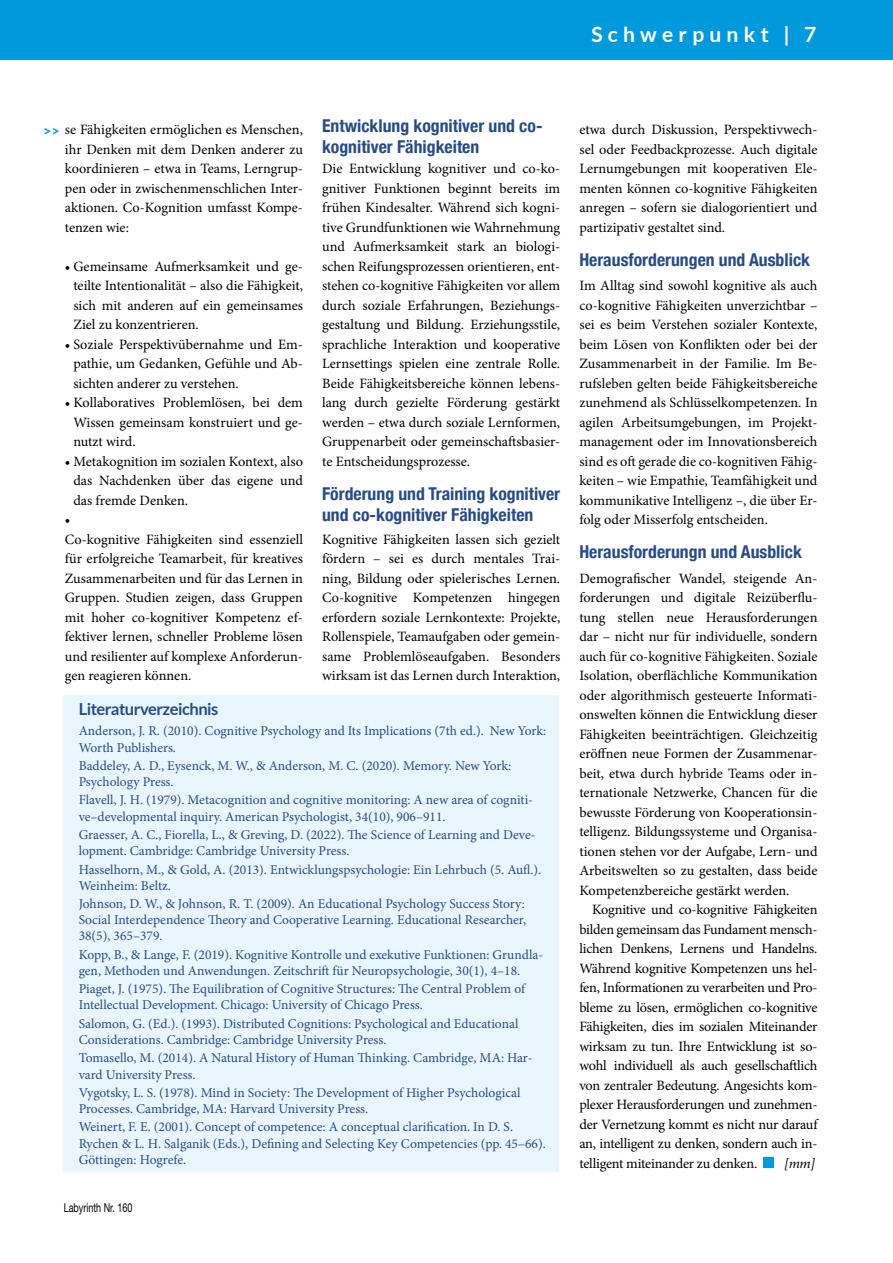
<style>
.page{position:relative;width:893px;height:1263px;background:#fff}
.page>*{position:absolute;margin:0;border:0;box-sizing:border-box;transform-origin:0 0}
.t1{font:700 21px "Lato";letter-spacing:.25em;color:#fff}
.t2{font:700 condensed 17.7px/21px "Helvetica Neue";color:#284b87}
.t3{font:700 16.5px "Lato";letter-spacing:-.03em;color:#284b87}
.t4{font:14.25px/19.5px "Minion Pro";color:#000;text-align:justify}
.t5{font:italic 14.25px "Minion Pro";color:#000}
.t6{font:700 14.25px "Lato";color:#009adc}
.t7{font:13.5px/16.2px "Minion Pro";color:#284b87}
.t8{font:12.3px "Helvetica Neue LT Pro";color:#000;scale:.73 1}
</style>
<div class="page">
<div style="left:0;top:0;width:893px;height:60px;background:#009adc"></div>
<div style="left:64px;top:695px;width:495px;height:477px;background:#eaf6fd"></div>
<div style="left:763px;top:1157px;width:11px;height:11px;background:#009adc"></div>
<h1 class="t1" style="left:591px;top:23px;width:226px">Schwerpunkt | 7</h1>
<p class="t4" style="left:65px;top:120px;width:240px">se Fähigkeiten ermöglichen es Menschen, ihr Denken mit dem Denken anderer zu koordinieren – etwa in Teams, Lerngrup&shy;pen oder in zwischenmenschlichen Inter&shy;aktionen. Co-Kognition umfasst Kompe&shy;tenzen wie:</p>
<p class="t4" style="left:73px;top:257px;width:231px;text-indent:-9px">• Gemeinsame Aufmerksamkeit und ge&shy;teilte Intentionalität – also die Fähigkeit, sich mit anderen auf ein gemeinsames Ziel zu konzentrieren.</p>
<p class="t4" style="left:73px;top:335px;width:231px;text-indent:-9px">• Soziale Perspektivübernahme und Em&shy;pathie, um Gedanken, Gefühle und Ab&shy;sichten anderer zu verstehen.</p>
<p class="t4" style="left:73px;top:393px;width:231px;text-indent:-9px">• Kollaboratives Problemlösen, bei dem Wissen gemeinsam konstruiert und ge&shy;nutzt wird.</p>
<p class="t4" style="left:65px;top:451px;width:240px">• Metakognition im sozialen Kontext, also</p>
<p class="t4" style="left:73px;top:471px;width:231px">das Nachdenken über das eigene und</p>
<p class="t4" style="left:73px;top:490px;width:116px">das fremde Denken.</p>
<p class="t4" style="left:65px;top:510px;width:7px">•</p>
<p class="t4" style="left:65px;top:529px;width:240px">Co-kognitive Fähigkeiten sind essenziell</p>
<p class="t4" style="left:65px;top:549px;width:240px">für erfolgreiche Teamarbeit, für kreatives</p>
<p class="t4" style="left:65px;top:568px;width:240px">Zusammenarbeiten und für das Lernen in</p>
<p class="t4" style="left:65px;top:588px;width:240px">Gruppen. Studien zeigen, dass Gruppen</p>
<p class="t4" style="left:65px;top:607px;width:240px">mit hoher co-kognitiver Kompetenz ef-</p>
<p class="t4" style="left:65px;top:627px;width:240px">fektiver lernen, schneller Probleme lösen</p>
<p class="t4" style="left:65px;top:646px;width:240px">und resilienter auf komplexe Anforderun-</p>
<p class="t4" style="left:65px;top:666px;width:128px">gen reagieren können.</p>
<p class="t6" style="left:43px;top:122px;width:18px">&gt;&gt;</p>
<p class="t2" style="left:322px;top:114px;width:222px">Entwicklung kognitiver und co&shy;kognitiver Fähigkeiten</p>
<p class="t4" style="left:322px;top:159px;width:240px">Die Entwicklung kognitiver und co-ko&shy;gnitiver Funktionen beginnt bereits im frühen Kindesalter. Während sich kogni&shy;tive Grundfunktionen wie Wahrnehmung und Aufmerksamkeit stark an biologi&shy;schen Reifungsprozessen orientieren, ent&shy;stehen co-kognitive Fähigkeiten vor allem durch soziale Erfahrungen, Beziehungs&shy;gestaltung und Bildung. Erziehungsstile, sprachliche Interaktion und kooperative Lernsettings spielen eine zentrale Rolle.<br>Beide Fähigkeitsbereiche können lebens&shy;lang durch gezielte Förderung gestärkt werden – etwa durch soziale Lernformen, Gruppenarbeit oder gemeinschaftsbasier&shy;te Entscheidungsprozesse.</p>
<p class="t2" style="left:322px;top:482px;width:240px">Förderung und Training kognitiver und co-kognitiver Fähigkeiten</p>
<p class="t4" style="left:322px;top:530px;width:240px">Kognitive Fähigkeiten lassen sich gezielt fördern – sei es durch mentales Trai&shy;ning, Bildung oder spielerisches Lernen.<br>Co-kognitive Kompetenzen hingegen erfordern soziale Lernkontexte: Projekte, Rollenspiele, Teamaufgaben oder gemein&shy;same Problemlöseaufgaben. Besonders wirksam ist das Lernen durch Interaktion,</p>
<p class="t3" style="left:79px;top:699px;width:141px">Literaturverzeichnis</p>
<p class="t7" style="left:79px;top:723px;width:469px">Anderson, J. R. (2010). Cognitive Psychology and Its Implications (7th ed.). New York:<br>Worth Publishers.</p>
<p class="t7" style="left:79px;top:757px;width:434px">Baddeley, A. D., Eysenck, M. W., &amp; Anderson, M. C. (2020). Memory. New York:<br>Psychology Press.</p>
<p class="t7" style="left:79px;top:792px;width:456px">Flavell, J. H. (1979). Metacognition and cognitive monitoring: A new area of cogniti&shy;ve–developmental inquiry. American Psychologist, 34(10), 906–911.</p>
<p class="t7" style="left:79px;top:827px;width:458px">Graesser, A. C., Fiorella, L., &amp; Greving, D. (2022). The Science of Learning and Deve&shy;lopment. Cambridge: Cambridge University Press.</p>
<p class="t7" style="left:79px;top:861px;width:464px">Hasselhorn, M., &amp; Gold, A. (2013). Entwicklungspsychologie: Ein Lehrbuch (5. Aufl.).<br>Weinheim: Beltz.</p>
<p class="t7" style="left:79px;top:896px;width:449px;text-align:justify">Johnson, D. W., &amp; Johnson, R. T. (2009). An Educational Psychology Success Story:<br>Social Interdependence Theory and Cooperative Learning. Educational Researcher, 38(5), 365–379.</p>
<p class="t7" style="left:79px;top:946px;width:466px">Kopp, B., &amp; Lange, F. (2019). Kognitive Kontrolle und exekutive Funktionen: Grundla&shy;gen, Methoden und Anwendungen. Zeitschrift für Neuropsychologie, 30(1), 4–18.</p>
<p class="t7" style="left:79px;top:981px;width:448px">Piaget, J. (1975). The Equilibration of Cognitive Structures: The Central Problem of<br>Intellectual Development. Chicago: University of Chicago Press.</p>
<p class="t7" style="left:79px;top:1015px;width:441px">Salomon, G. (Ed.). (1993). Distributed Cognitions: Psychological and Educational<br>Considerations. Cambridge: Cambridge University Press.</p>
<p class="t7" style="left:79px;top:1050px;width:455px">Tomasello, M. (2014). A Natural History of Human Thinking. Cambridge, MA: Har&shy;vard University Press.</p>
<p class="t7" style="left:79px;top:1084px;width:443px">Vygotsky, L. S. (1978). Mind in Society: The Development of Higher Psychological<br>Processes. Cambridge, MA: Harvard University Press.</p>
<p class="t7" style="left:79px;top:1119px;width:469px">Weinert, F. E. (2001). Concept of competence: A conceptual clarification. In D. S.<br>Rychen &amp; L. H. Salganik (Eds.), Defining and Selecting Key Competencies (pp. 45–66).<br>Göttingen: Hogrefe.</p>
<p class="t8" style="left:64px;top:1200px;width:96px">Labyrinth Nr. 160</p>
<p class="t4" style="left:579px;top:120px;width:240px">etwa durch Diskussion, Perspektivwech&shy;sel oder Feedbackprozesse. Auch digitale Lernumgebungen mit kooperativen Ele&shy;menten können co-kognitive Fähigkeiten anregen – sofern sie dialogorientiert und partizipativ gestaltet sind.</p>
<p class="t2" style="left:579px;top:248px;width:232px">Herausforderungen und Ausblick</p>
<p class="t4" style="left:579px;top:276px;width:240px">Im Alltag sind sowohl kognitive als auch co-kognitive Fähigkeiten unverzichtbar – sei es beim Verstehen sozialer Kontexte, beim Lösen von Konflikten oder bei der Zusammenarbeit in der Familie. Im Be&shy;rufsleben gelten beide Fähigkeitsbereiche zunehmend als Schlüsselkompetenzen. In agilen Arbeitsumgebungen, im Projekt&shy;management oder im Innovationsbereich sind es oft gerade die co-kognitiven Fähig&shy;keiten – wie Empathie, Teamfähigkeit und kommunikative Intelligenz –, die über Er&shy;folg oder Misserfolg entscheiden.</p>
<p class="t2" style="left:579px;top:540px;width:224px">Herausforderungn und Ausblick</p>
<p class="t4" style="left:579px;top:569px;width:240px">Demografischer Wandel, steigende An&shy;forderungen und digitale Reizüberflu&shy;tung stellen neue Herausforderungen dar – nicht nur für individuelle, sondern auch für co-kognitive Fähigkeiten. Soziale Isolation, oberflächliche Kommunikation oder algorithmisch gesteuerte Informati&shy;onswelten können die Entwicklung dieser Fähigkeiten beeinträchtigen. Gleichzeitig eröffnen neue Formen der Zusammenar&shy;beit, etwa durch hybride Teams oder in&shy;ternationale Netzwerke, Chancen für die bewusste Förderung von Kooperationsin&shy;telligenz. Bildungssysteme und Organisa&shy;tionen stehen vor der Aufgabe, Lern- und Arbeitswelten so zu gestalten, dass beide Kompetenzbereiche gestärkt werden.</p>
<p class="t4" style="left:579px;top:900px;width:240px;text-indent:13px">Kognitive und co-kognitive Fähigkeiten bilden gemeinsam das Fundament mensch&shy;lichen Denkens, Lernens und Handelns.<br>Während kognitive Kompetenzen uns hel&shy;fen, Informationen zu verarbeiten und Pro&shy;bleme zu lösen, ermöglichen co-kognitive Fähigkeiten, dies im sozialen Miteinander wirksam zu tun. Ihre Entwicklung ist so&shy;wohl individuell als auch gesellschaftlich von zentraler Bedeutung. Angesichts kom&shy;plexer Herausforderungen und zunehmen&shy;der Vernetzung kommt es nicht nur darauf an, intelligent zu denken, sondern auch in&shy;telligent miteinander zu denken.</p>
<p class="t5" style="left:784px;top:1153px;width:33px">[mm]</p>
</div>
